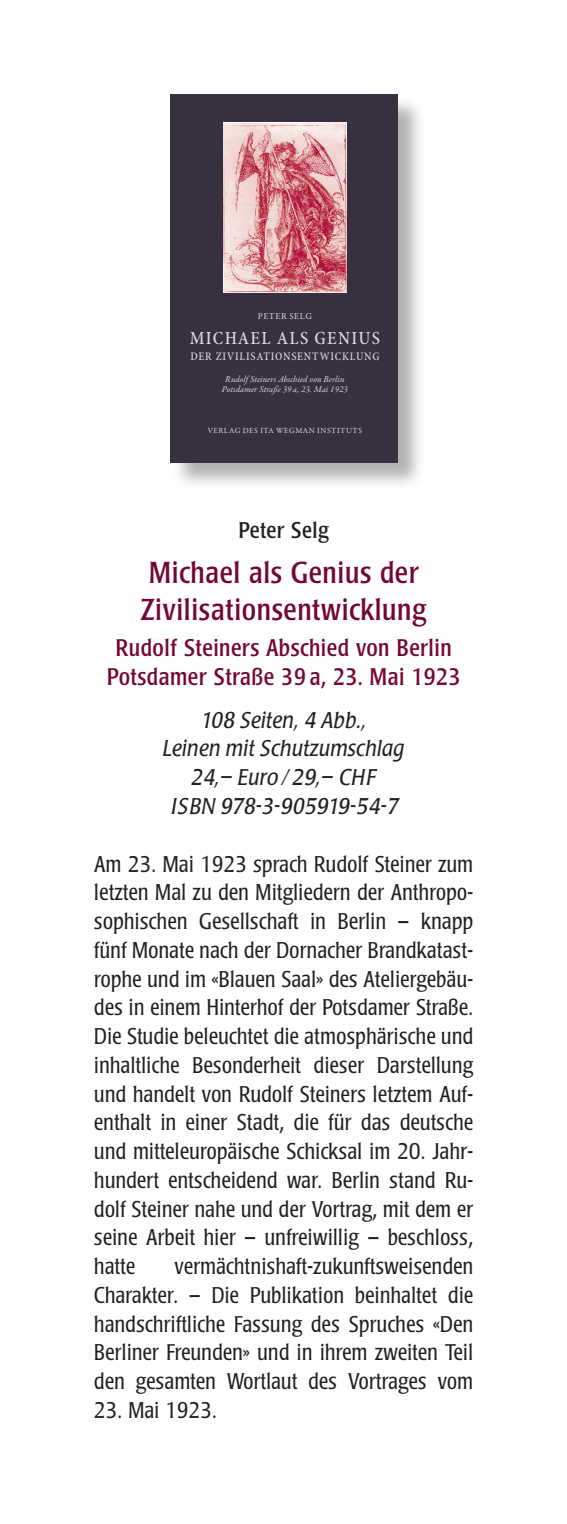
<style>
.page{position:relative;width:567px;height:1524px;background:#fff}
.page>*{position:absolute;margin:0;border:0;box-sizing:border-box;transform-origin:0 0}
.t1{font:condensed 30px/37.5px "Poppl Laudatio";letter-spacing:.02em;color:#740635}
.t2{font:condensed 23.75px/28.8px "Poppl Laudatio";letter-spacing:.02em;color:#740635;text-align:center}
.t3{font:300 condensed 22.5px/28.8px "Poppl Laudatio";letter-spacing:.02em;color:#231f20;text-align:justify}
.t4{font:italic 22.5px/28.8px "Poppl Laudatio";letter-spacing:.02em;color:#231f20;text-align:center;scale:.9 1}
.t5{font:condensed 22.5px "Poppl Laudatio";letter-spacing:.02em;color:#231f20}
.t6{font:500 condensed 18.5px "Minion Pro";letter-spacing:.07em;color:#dcdddf}
.t7{font:500 condensed 11.5px "Minion Pro";letter-spacing:.07em;color:#dcdddf}
.t8{font:italic 9px/10.8px "Garamond Premr Pro";letter-spacing:.005em;color:#dcdddf;text-align:center}
.t9{font:9px "Garamond Premr Pro";letter-spacing:.06em;color:#dcdddf}
.t10{font:8px "Garamond Premr Pro";letter-spacing:.065em;color:#dcdddf}
</style>
<div class="page">
<div style="left:172px;top:96px;width:254px;height:394px;background:#231f20;opacity:.35"></div>
<div style="left:171px;top:94px;width:227px;height:368px;background:#363041"></div>
<img style="left:224px;top:122px;width:122px;height:170px">
<p class="t9" style="left:258px;top:311px;width:56px">PETER SELG</p>
<p class="t6" style="left:190px;top:326px;width:192px">MICHAEL ALS GENIUS</p>
<p class="t7" style="left:190px;top:349px;width:191px">DER ZIVILISATIONSENTWICKLUNG</p>
<p class="t8" style="left:222px;top:374px;width:127px">Rudolf Steiners Abschied von Berlin<br>Potsdamer Straße 39 a, 23. Mai 1923</p>
<p class="t10" style="left:208px;top:426px;width:156px">VERLAG DES ITA WEGMAN INSTITUTS</p>
<p class="t5" style="left:239px;top:518px;width:92px">Peter Selg</p>
<h1 class="t1" style="left:141px;top:554px;width:287px">Michael als Genius der<br>Zivilisationsentwicklung</h1>
<p class="t2" style="left:107px;top:634px;width:355px">Rudolf Steiners Abschied von Berlin<br>Potsdamer Straße 39 a, 23. Mai 1923</p>
<p class="t4" style="left:163px;top:706px;width:270px">108 Seiten, 4 Abb.,<br>Leinen mit Schutzumschlag<br>24,– Euro / 29,– CHF<br>ISBN 978-3-905919-54-7</p>
<p class="t3" style="left:94px;top:850px;width:380px">Am 23. Mai 1923 sprach Rudolf Steiner zum letzten Mal zu den Mitgliedern der Anthropo&shy;sophischen Gesellschaft in Berlin – knapp fünf Monate nach der Dornacher Brandkatast&shy;rophe und im «Blauen Saal» des Ateliergebäu&shy;des in einem Hinterhof der Potsdamer Straße.<br>Die Studie beleuchtet die atmosphärische und inhaltliche Besonderheit dieser Darstellung und handelt von Rudolf Steiners letztem Auf&shy;enthalt in einer Stadt, die für das deutsche und mitteleuropäische Schicksal im 20. Jahr&shy;hundert entscheidend war. Berlin stand Ru&shy;dolf Steiner nahe und der Vortrag, mit dem er seine Arbeit hier – unfreiwillig – beschloss, hatte</p>
<p class="t3" style="left:94px;top:1252px;width:380px;text-indent:80px">vermächtnishaft-zukunftsweisenden Charakter. – Die Publikation beinhaltet die handschriftliche Fassung des Spruches «Den Berliner Freunden» und in ihrem zweiten Teil den gesamten Wortlaut des Vortrages vom</p>
<p class="t3" style="left:94px;top:1396px;width:124px">23. Mai 1923.</p>
</div>
